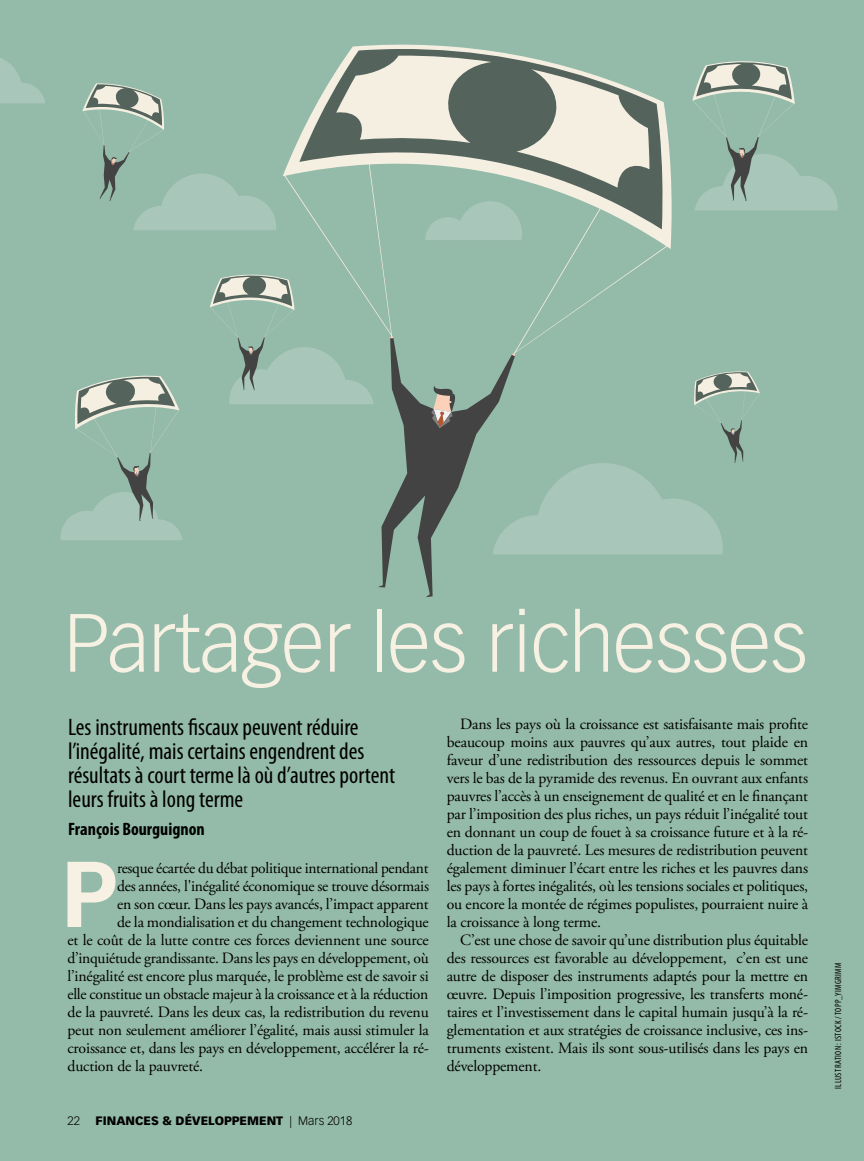
<style>
.page{position:relative;width:864px;height:1161px;background:#94baa9}
.page>*{position:absolute;margin:0;border:0;box-sizing:border-box;transform-origin:0 0}
.t1{font:700 91.65px "Vectora LT Std";color:#f7f1e3}
.t2{font:300 81px "Vectora LT Std";letter-spacing:-.015em;color:#f7f1e3}
.t3{font:condensed 24px/24px "Myriad Pro";color:#000}
.t4{font:700 condensed 18px "Myriad Pro";color:#000}
.t5{font:15.75px/18px "Adobe Garamond Pro";letter-spacing:-.01em;color:#000;text-align:justify}
.t6{font:900 12px "Vectora LT Std";color:#000}
.t7{font:300 12px "Vectora LT Std";color:#000}
.t8{font:condensed 9px "Myriad Pro";letter-spacing:.035em;color:#000}
.s1{font-weight:300}
</style>
<div class="page">
<svg style="left:283px;top:44px;width:389px;height:229px"></svg>
<svg style="left:299px;top:49px;width:364px;height:180px"></svg>
<svg style="left:692px;top:61px;width:146px;height:149px"></svg>
<svg style="left:61px;top:375px;width:121px;height:165px"></svg>
<svg style="left:210px;top:273px;width:550px;height:324px"></svg>
<svg style="left:82px;top:83px;width:194px;height:147px"></svg>
<svg style="left:0;top:58px;width:45px;height:45px"></svg>
<h2 class="t2" style="left:64px;top:596px;width:745px">Partager les richesses</h2>
<h3 class="t3" style="left:68px;top:716px;width:329px">Les instruments fiscaux peuvent réduire l’inégalité, mais certains engendrent des résultats à court terme là où d’autres portent leurs fruits à long terme</h3>
<p class="t4" style="left:68px;top:819px;width:138px">François Bourguignon</p>
<h1 class="t1" style="left:62px;top:839px;width:57px">P</h1>
<p class="t5" style="left:117px;top:860px;width:313px">resque écartée du débat politique international pendant</p>
<p class="t5" style="left:117px;top:878px;width:314px">des années, l'inégalité économique se trouve désormais</p>
<p class="t5" style="left:117px;top:896px;width:313px">en son cœur. Dans les pays avancés, l’impact apparent</p>
<p class="t5" style="left:117px;top:914px;width:313px">de la mondialisation et du changement technologique</p>
<p class="t5" style="left:68px;top:932px;width:363px">et le coût de la lutte contre ces forces deviennent une source</p>
<p class="t5" style="left:68px;top:950px;width:363px">d’inquiétude grandissante. Dans les pays en développement, où</p>
<p class="t5" style="left:68px;top:968px;width:363px">l’inégalité est encore plus marquée, le problème est de savoir si</p>
<p class="t5" style="left:68px;top:986px;width:362px">elle constitue un obstacle majeur à la croissance et à la réduction</p>
<p class="t5" style="left:68px;top:1004px;width:363px">de la pauvreté. Dans les deux cas, la redistribution du revenu</p>
<p class="t5" style="left:68px;top:1022px;width:363px">peut non seulement améliorer l’égalité, mais aussi stimuler la</p>
<p class="t5" style="left:68px;top:1040px;width:363px">croissance et, dans les pays en développement, accélérer la ré-</p>
<p class="t5" style="left:68px;top:1058px;width:137px">duction de la pauvreté.</p>
<p class="t7" style="left:68px;top:1114px;width:14px">22</p>
<p class="t6" style="left:96px;top:1113px;width:258px">FINANCES &amp; DÉVELOPPEMENT <span class="s1">| Mars 2018</span></p>
<p class="t5" style="left:447px;top:716px;width:363px;text-indent:14px">Dans les pays où la croissance est satisfaisante mais profite beaucoup moins aux pauvres qu’aux autres, tout plaide en faveur d’une redistribution des ressources depuis le sommet vers le bas de la pyramide des revenus. En ouvrant aux enfants pauvres l’accès à un enseignement de qualité et en le finançant par l’imposition des plus riches, un pays réduit l’inégalité tout en donnant un coup de fouet à sa croissance future et à la ré&shy;duction de la pauvreté. Les mesures de redistribution peuvent également diminuer l’écart entre les riches et les pauvres dans les pays à fortes inégalités, où les tensions sociales et politiques, ou encore la montée de régimes populistes, pourraient nuire à la croissance à long terme.</p>
<p class="t5" style="left:447px;top:932px;width:363px;text-indent:13px">C’est une chose de savoir qu’une distribution plus équitable des ressources est favorable au développement, c’en est une autre de disposer des instruments adaptés pour la mettre en œuvre. Depuis l’imposition progressive, les transferts moné&shy;taires et l’investissement dans le capital humain jusqu’à la ré&shy;glementation et aux stratégies de croissance inclusive, ces ins&shy;truments existent. Mais ils sont sous-utilisés dans les pays en développement.</p>
<p class="t8" style="left:833px;top:1089px;width:128px;rotate:-90deg">ILLUSTRATION : ISTOCK / TOPP_YIMGRIMM</p>
</div>
